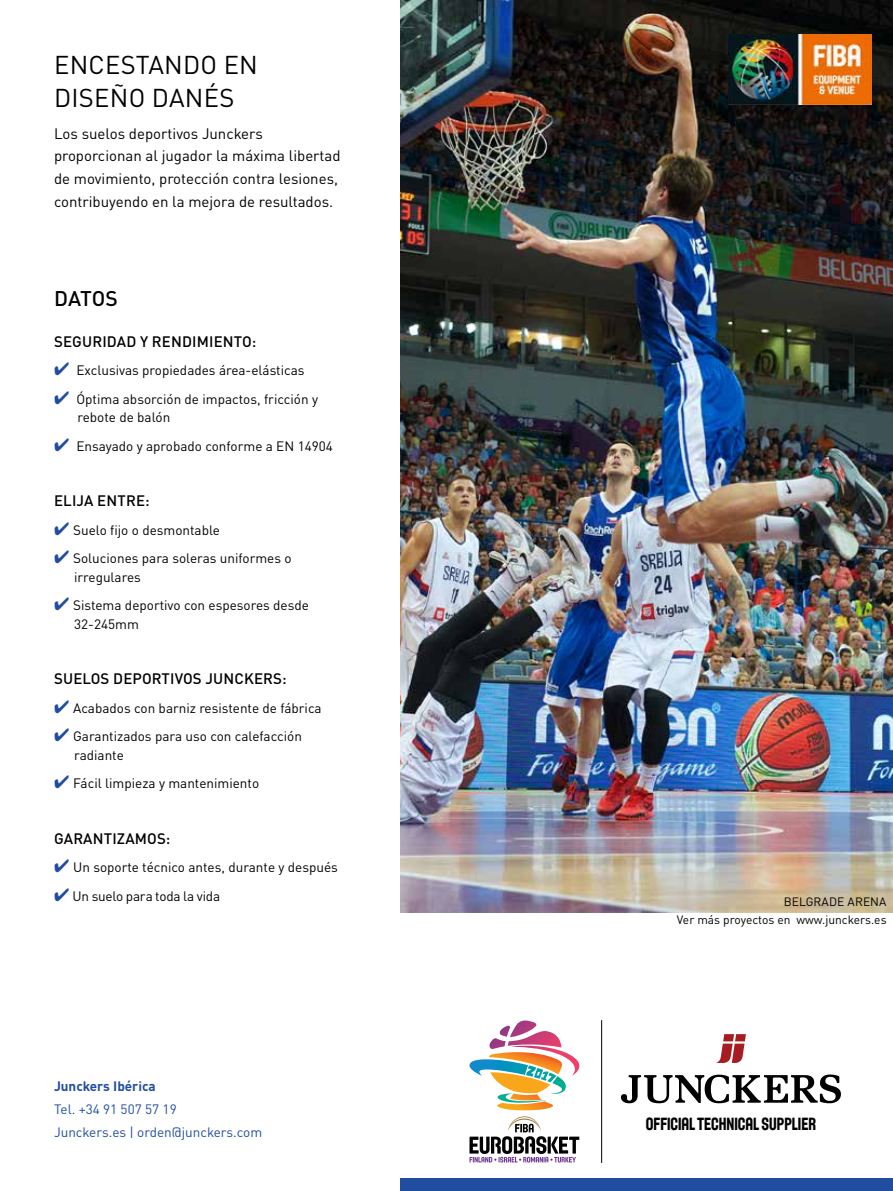
<style>
.page{position:relative;width:893px;height:1191px;background:#fff}
.page>*{position:absolute;margin:0;border:0;box-sizing:border-box;transform-origin:0 0}
.t1{font:25.5px/33px "DIN Pro";letter-spacing:.01em;color:#000}
.t2{font:500 21px "DIN Pro";letter-spacing:-.005em;color:#000}
.t3{font:17.25px "Fiba";color:#000;scale:.91 1}
.t4{font:15px/22.5px "DIN Pro";color:#000}
.t5{font:500 15px "DIN Pro";letter-spacing:.01em;color:#000}
.t6{font:13.5px/18.5px "DIN Pro";color:#000}
.t7{font:13.5px/23.1px "DIN Pro";color:#214da1}
.t8{font:13.5px "DIN Pro";letter-spacing:-.02em;color:#000}
.t9{font:700 13.5px "DIN Pro";color:#214da1}
.t10{font:12px "DIN Pro";color:#000}
.s1{color:#214da1}
</style>
<div class="page">
<img style="left:401px;top:0;width:492px;height:912px">
<div style="left:401px;top:1178px;width:492px;height:13px;background:#214da1"></div>
<img style="left:729px;top:34px;width:143px;height:70px">
<svg style="left:469px;top:1020px;width:111px;height:90px"></svg>
<svg style="left:469px;top:1116px;width:110px;height:46px"></svg>
<svg style="left:716px;top:1034px;width:30px;height:29px"></svg>
<svg style="left:621px;top:1074px;width:220px;height:29px"></svg>
<hr style="left:601px;top:1020px;width:1px;height:142px;background:#000">
<h1 class="t1" style="left:54px;top:46px;width:205px">ENCESTANDO EN<br>DISEÑO DANÉS</h1>
<p class="t4" style="left:54px;top:121px;width:288px">Los suelos deportivos Junckers proporcionan al jugador la máxima libertad de movimiento, protección contra lesiones, contribuyendo en la mejora de resultados.</p>
<h2 class="t2" style="left:54px;top:282px;width:65px">DATOS</h2>
<p class="t5" style="left:54px;top:329px;width:204px">SEGURIDAD Y RENDIMIENTO:</p>
<p class="t6" style="left:54px;top:360px;width:252px"><span class="s1">✔</span> Exclusivas propiedades área-elásticas</p>
<p class="t6" style="left:78px;top:388px;width:242px;text-indent:-24px"><span class="s1">✔</span> Óptima absorción de impactos, fricción y rebote de balón</p>
<p class="t6" style="left:54px;top:435px;width:280px"><span class="s1">✔</span> Ensayado y aprobado conforme a EN 14904</p>
<p class="t5" style="left:54px;top:489px;width:97px">ELIJA ENTRE:</p>
<p class="t6" style="left:54px;top:519px;width:168px"><span class="s1">✔</span> Suelo fijo o desmontable</p>
<p class="t6" style="left:74px;top:548px;width:219px;text-indent:-20px"><span class="s1">✔</span> Soluciones para soleras uniformes o irregulares</p>
<p class="t6" style="left:74px;top:595px;width:236px;text-indent:-20px"><span class="s1">✔</span> Sistema deportivo con espesores desde<br>32-245mm</p>
<p class="t5" style="left:54px;top:667px;width:234px">SUELOS DEPORTIVOS JUNCKERS:</p>
<p class="t6" style="left:54px;top:698px;width:269px"><span class="s1">✔</span> Acabados con barniz resistente de fábrica</p>
<p class="t6" style="left:74px;top:726px;width:229px;text-indent:-20px"><span class="s1">✔</span> Garantizados para uso con calefacción radiante</p>
<p class="t6" style="left:54px;top:773px;width:207px"><span class="s1">✔</span> Fácil limpieza y mantenimiento</p>
<p class="t5" style="left:54px;top:826px;width:118px">GARANTIZAMOS:</p>
<p class="t6" style="left:54px;top:857px;width:285px"><span class="s1">✔</span> Un soporte técnico antes, durante y después</p>
<p class="t8" style="left:54px;top:885px;width:168px"><span class="s1">✔</span> Un suelo para toda la vida</p>
<p class="t9" style="left:54px;top:1075px;width:103px">Junckers Ibérica</p>
<p class="t7" style="left:54px;top:1096px;width:210px">Tel. +34 91 507 57 19<br>Junckers.es | orden@junckers.com</p>
<p class="t10" style="left:784px;top:892px;width:104px">BELGRADE ARENA</p>
<p class="t10" style="left:677px;top:911px;width:211px">Ver más proyectos en www.junckers.es</p>
<p class="t3" style="left:646px;top:1113px;width:189px">OFFICIAL TECHNICAL SUPPLIER</p>
</div>
